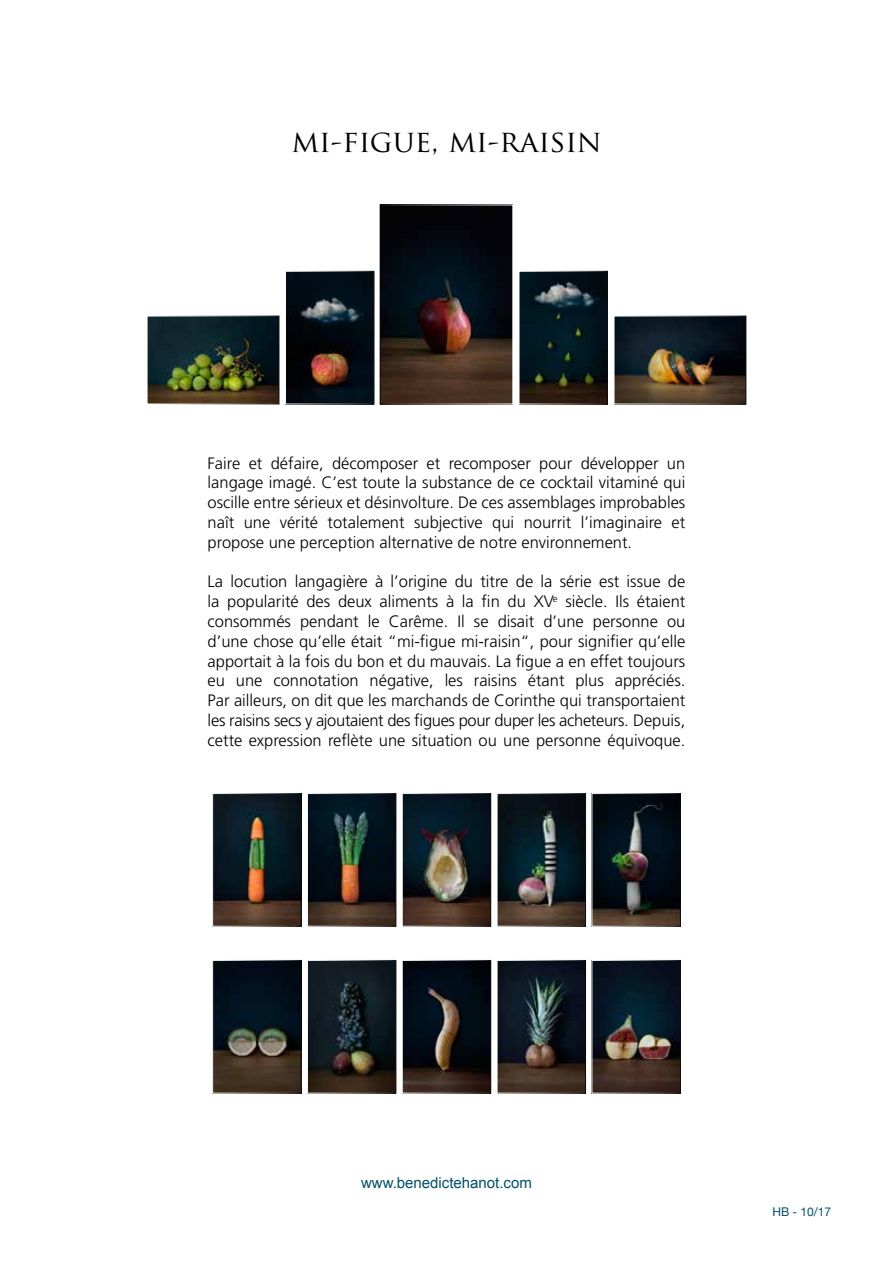
<style>
.page{position:relative;width:893px;height:1263px;background:#fff}
.page>*{position:absolute;margin:0;border:0;box-sizing:border-box;transform-origin:0 0}
.t1{font:30px "Trajan Pro";color:#000}
.t2{font:300 16.5px/19.8px "Frutiger";color:#000;text-align:justify}
.t3{font:15px "Arial";color:#00506a}
.t4{font:12px "Helvetica Neue";color:#00506a}
</style>
<div class="page">
<img style="left:214px;top:962px;width:86px;height:129px">
<div style="left:212px;top:960px;width:90px;height:133px;border:1px solid #fff"></div>
<img style="left:593px;top:962px;width:86px;height:129px">
<img style="left:214px;top:795px;width:86px;height:130px">
<div style="left:212px;top:793px;width:90px;height:134px;border:1px solid #fff"></div>
<img style="left:309px;top:795px;width:85px;height:130px">
<div style="left:307px;top:793px;width:89px;height:134px;border:1px solid #fff"></div>
<img style="left:404px;top:962px;width:85px;height:129px">
<img style="left:499px;top:962px;width:85px;height:129px">
<img style="left:404px;top:795px;width:85px;height:130px">
<img style="left:499px;top:795px;width:85px;height:130px">
<img style="left:593px;top:795px;width:86px;height:130px">
<img style="left:309px;top:962px;width:85px;height:129px">
<div style="left:307px;top:960px;width:89px;height:133px;border:1px solid #fff"></div>
<img style="left:382px;top:207px;width:129px;height:195px">
<img style="left:287px;top:273px;width:85px;height:129px">
<div style="left:285px;top:271px;width:89px;height:133px;border:1px solid #fff"></div>
<img style="left:616px;top:318px;width:128px;height:84px">
<img style="left:149px;top:318px;width:128px;height:84px">
<img style="left:520px;top:273px;width:86px;height:129px">
<div style="left:518px;top:271px;width:90px;height:133px;border:1px solid #fff"></div>
<h1 class="t1" style="left:292px;top:122px;width:311px">MI-FIGUE, MI-RAISIN</h1>
<p class="t2" style="left:208px;top:453px;width:479px">Faire et défaire, décomposer et recomposer pour développer un langage imagé. C’est toute la substance de ce cocktail vitaminé qui oscille entre sérieux et désinvolture. De ces assemblages improbables naît une vérité totalement subjective qui nourrit l’imaginaire et propose une perception alternative de notre environnement.</p>
<p class="t2" style="left:208px;top:572px;width:479px">La locution langagière à l’origine du titre de la série est issue de la popularité des deux aliments à la fin du XV<sup>e</sup> siècle. Ils étaient consommés pendant le Carême. Il se disait d’une personne ou d’une chose qu’elle était “mi-figue mi-raisin“, pour signifier qu’elle apportait à la fois du bon et du mauvais. La figue a en effet toujours eu une connotation négative, les raisins étant plus appréciés.<br>Par ailleurs, on dit que les marchands de Corinthe qui transportaient les raisins secs y ajoutaient des figues pour duper les acheteurs. Depuis, cette expression reflète une situation ou une personne équivoque.</p>
<p class="t3" style="left:361px;top:1173px;width:172px">www.benedictehanot.com</p>
<p class="t4" style="left:772px;top:1203px;width:60px">HB - 10/17</p>
</div>
